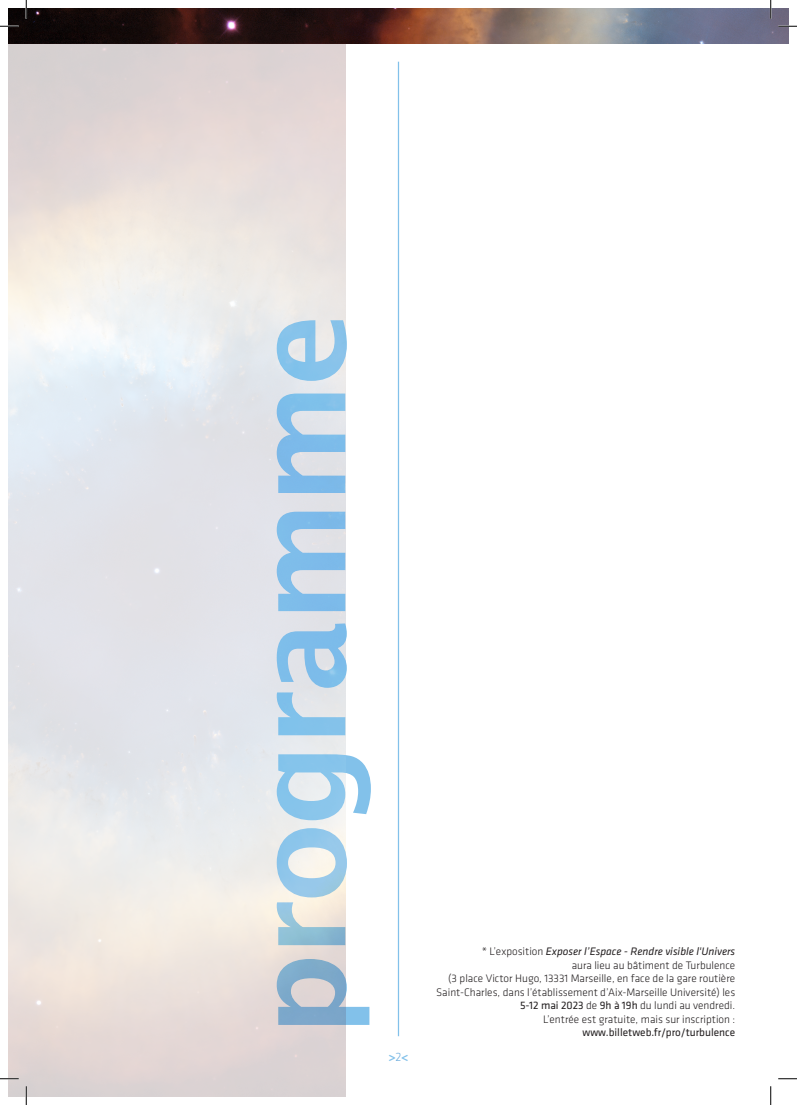
<style>
.page{position:relative;width:797px;height:1105px;background:#fff}
.page>*{position:absolute;margin:0;border:0;box-sizing:border-box;transform-origin:0 0}
.t1{font:700 125px "Lucida Grande";letter-spacing:-.025em;color:#82c1ea}
.t2{font:700 12.5px "Klavika Basic";color:#82c1ea}
.Texte{font:300 11.25px/13.5px "Klavika Basic";color:#231f20;text-align:right}
.s1{font-weight:300;color:#6cacdd}
.s2{font-weight:400;font-style:italic}
.s3{font-weight:400}
</style>
<div class="page">
<hr style="left:398px;top:62px;width:1px;height:974px;background:#82c1ea">
<img style="left:9px;top:9px;width:779px;height:35px">
<svg style="left:0;top:25px;width:19px;height:2px"></svg>
<svg style="left:778px;top:25px;width:19px;height:2px"></svg>
<svg style="left:0;top:1078px;width:19px;height:1px"></svg>
<svg style="left:778px;top:1078px;width:19px;height:1px"></svg>
<svg style="left:25px;top:0;width:2px;height:19px"></svg>
<svg style="left:25px;top:1086px;width:2px;height:19px"></svg>
<svg style="left:770px;top:0;width:1px;height:19px"></svg>
<svg style="left:770px;top:1086px;width:1px;height:19px"></svg>
<h1 class="t1" style="left:199px;top:1036px;width:725px;rotate:-90deg">programme</h1>
<p class="t2" style="left:388px;top:1048px;width:22px">&gt;<span class="s1">2</span>&lt;</p>
<p class="Texte" style="left:436px;top:945px;width:300px">* L’exposition <span class="s2">Exposer l’Espace - Rendre visible l'Univers<br></span>aura lieu au bâtiment de Turbulence<br>(3 place Victor Hugo, 13331 Marseille, en face de la gare routière Saint-Charles, dans l’établissement d’Aix-Marseille Université) les <span class="s3">5-12 mai 2023</span> de <span class="s3">9h à 19h</span> du lundi au vendredi.<br>L’entrée est gratuite, mais sur inscription : <span class="s3">www.billetweb.fr/pro/turbulence</span></p>
</div>
